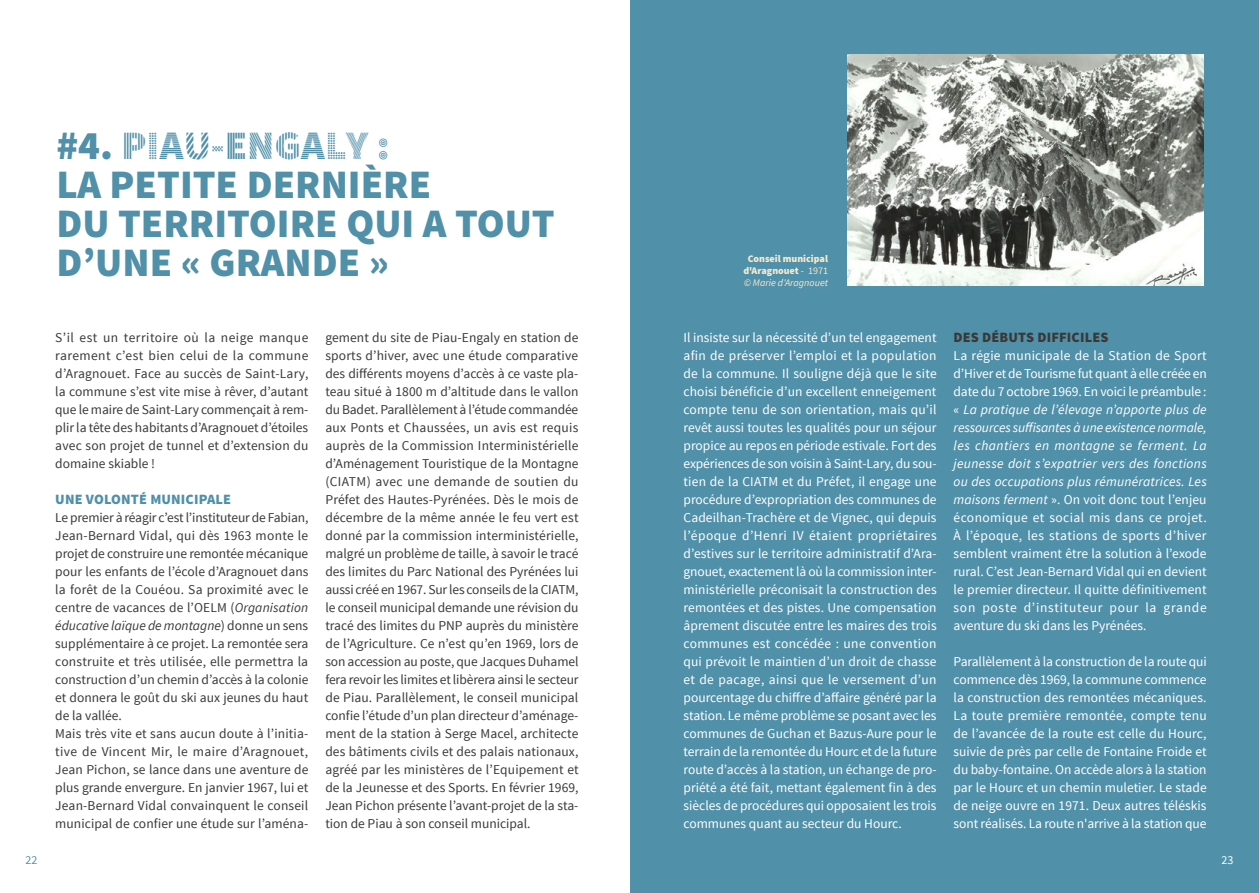
<style>
.page{position:relative;width:1259px;height:893px;background:#fff}
.page>*{position:absolute;margin:0;border:0;box-sizing:border-box;transform-origin:0 0}
.t1{font:900 40.5px/39px "Source Sans Pro";color:#5190a9}
.t2{font:40.5px "Source Sans Pro DISPLAY";color:#5190a9}
.t3{font:900 14.25px "Source Sans Pro";letter-spacing:.01em;color:#5190a9}
.t4{font:900 14.25px "Source Sans Pro";letter-spacing:.01em;color:#3a3938}
.t5{font:13.5px/18px "Source Sans Pro";color:#fff;text-align:justify}
.t6{font:13.5px/18px "Source Sans Pro";color:#3a3938;text-align:justify}
.t7{font:12px "Source Sans Pro";color:#5190a9}
.t8{font:12px "Source Sans Pro";color:#fff}
.t9{font:900 10.05px/12px "Source Sans Pro";color:#f5e9cf;text-align:center}
.s1{font-family:"Source Sans Pro";font-weight:900}
.s2{font-weight:400}
.s3{font-weight:400;font-style:italic}
.s4{font-style:italic}
</style>
<div class="page">
<div style="left:630px;top:0;width:629px;height:893px;background:#5190a9"></div>
<img style="left:848px;top:54px;width:355px;height:232px">
<h1 class="t2" style="left:56px;top:125px;width:335px"><span class="s1">#4.</span> PIAU-ENGALY :</h1>
<h1 class="t1" style="left:56px;top:167px;width:500px">LA PETITE DERNIÈRE<br>DU TERRITOIRE QUI A TOUT<br>D’UNE « GRANDE »</h1>
<p class="t9" style="left:743px;top:253px;width:86px">Conseil municipal d'Aragnouet <span class="s2">- 1971 </span><span class="s3">© Marie d'Aragnouet</span></p>
<p class="t6" style="left:55px;top:329px;width:255px">S’il est un territoire où la neige manque rarement c’est bien celui de la commune d’Aragnouet. Face au succès de Saint-Lary, la commune s’est vite mise à rêver, d’autant que le maire de Saint-Lary commençait à rem&shy;plir la tête des habitants d’Aragnouet d’étoiles avec son projet de tunnel et d’extension du domaine skiable !</p>
<p class="t3" style="left:55px;top:490px;width:177px">UNE VOLONTÉ MUNICIPALE</p>
<p class="t6" style="left:55px;top:509px;width:255px;text-align:left">Le premier à réagir c’est l’instituteur de Fabian, Jean-Bernard Vidal, qui dès 1963 monte le projet de construire une remontée mécanique pour les enfants de l’école d’Aragnouet dans la forêt de la Couéou. Sa proximité avec le centre de vacances de l’OELM (<span class="s4">Organisation éducative laïque de montagne</span>) donne un sens supplémentaire à ce projet. La remontée sera construite et très utilisée, elle permettra la construction d’un chemin d’accès à la colonie et donnera le goût du ski aux jeunes du haut de la vallée.<br>Mais très vite et sans aucun doute à l’initia&shy;tive de Vincent Mir, le maire d’Aragnouet, Jean Pichon, se lance dans une aventure de plus grande envergure. En janvier 1967, lui et Jean-Bernard Vidal convainquent le conseil municipal de confier une étude sur l’aména-</p>
<p class="t6" style="left:325px;top:329px;width:255px">gement du site de Piau-Engaly en station de sports d’hiver, avec une étude comparative des différents moyens d’accès à ce vaste pla&shy;teau situé à 1800 m d’altitude dans le vallon du Badet. Parallèlement à l’étude commandée aux Ponts et Chaussées, un avis est requis auprès de la Commission Interministérielle d’Aménagement Touristique de la Montagne (CIATM) avec une demande de soutien du Préfet des Hautes-Pyrénées. Dès le mois de décembre de la même année le feu vert est donné par la commission interministérielle, malgré un problème de taille, à savoir le tracé des limites du Parc National des Pyrénées lui aussi créé en 1967. Sur les conseils de la CIATM, le conseil municipal demande une révision du tracé des limites du PNP auprès du ministère de l’Agriculture. Ce n’est qu’en 1969, lors de son accession au poste, que Jacques Duhamel fera revoir les limites et libèrera ainsi le secteur de Piau. Parallèlement, le conseil municipal confie l’étude d’un plan directeur d’aménage&shy;ment de la station à Serge Macel, architecte des bâtiments civils et des palais nationaux, agréé par les ministères de l’Equipement et de la Jeunesse et des Sports. En février 1969, Jean Pichon présente l’avant-projet de la sta&shy;tion de Piau à son conseil municipal.</p>
<p class="t5" style="left:683px;top:329px;width:255px">Il insiste sur la nécessité d’un tel engagement afin de préserver l’emploi et la population de la commune. Il souligne déjà que le site choisi bénéficie d’un excellent enneigement compte tenu de son orientation, mais qu’il revêt aussi toutes les qualités pour un séjour propice au repos en période estivale. Fort des expériences de son voisin à Saint-Lary, du sou&shy;tien de la CIATM et du Préfet, il engage une procédure d’expropriation des communes de Cadeilhan-Trachère et de Vignec, qui depuis l’époque d’Henri IV étaient propriétaires d’estives sur le territoire administratif d’Ara&shy;gnouet, exactement là où la commission inter&shy;ministérielle préconisait la construction des remontées et des pistes. Une compensation âprement discutée entre les maires des trois communes est concédée : une convention qui prévoit le maintien d’un droit de chasse et de pacage, ainsi que le versement d’un pourcentage du chiffre d’affaire généré par la station. Le même problème se posant avec les communes de Guchan et Bazus-Aure pour le terrain de la remontée du Hourc et de la future route d’accès à la station, un échange de pro&shy;priété a été fait, mettant également fin à des siècles de procédures qui opposaient les trois communes quant au secteur du Hourc.</p>
<p class="t4" style="left:953px;top:328px;width:156px">DES DÉBUTS DIFFICILES</p>
<p class="t5" style="left:953px;top:347px;width:255px">La régie municipale de la Station de Sport d’Hiver et de Tourisme fut quant à elle créée en date du 7 octobre 1969. En voici le préambule : « <span class="s4">La pratique de l’élevage n’apporte plus de ressources suffisantes à une existence normale, les chantiers en montagne se ferment. La jeunesse doit s’expatrier vers des fonctions ou des occupations plus rémunératrices. Les maisons ferment</span> ». On voit donc tout l’enjeu économique et social mis dans ce projet.<br>À l’époque, les stations de sports d’hiver semblent vraiment être la solution à l’exode rural. C’est Jean-Bernard Vidal qui en devient le premier directeur. Il quitte définitivement son poste d’instituteur pour la grande aventure du ski dans les Pyrénées.</p>
<p class="t5" style="left:953px;top:653px;width:255px">Parallèlement à la construction de la route qui commence dès 1969, la commune commence la construction des remontées mécaniques.<br>La toute première remontée, compte tenu de l’avancée de la route est celle du Hourc, suivie de près par celle de Fontaine Froide et du baby-fontaine. On accède alors à la station par le Hourc et un chemin muletier. Le stade de neige ouvre en 1971. Deux autres téléskis sont réalisés. La route n'arrive à la station que</p>
<p class="t7" style="left:26px;top:853px;width:13px">22</p>
<p class="t8" style="left:1221px;top:853px;width:13px">23</p>
</div>
